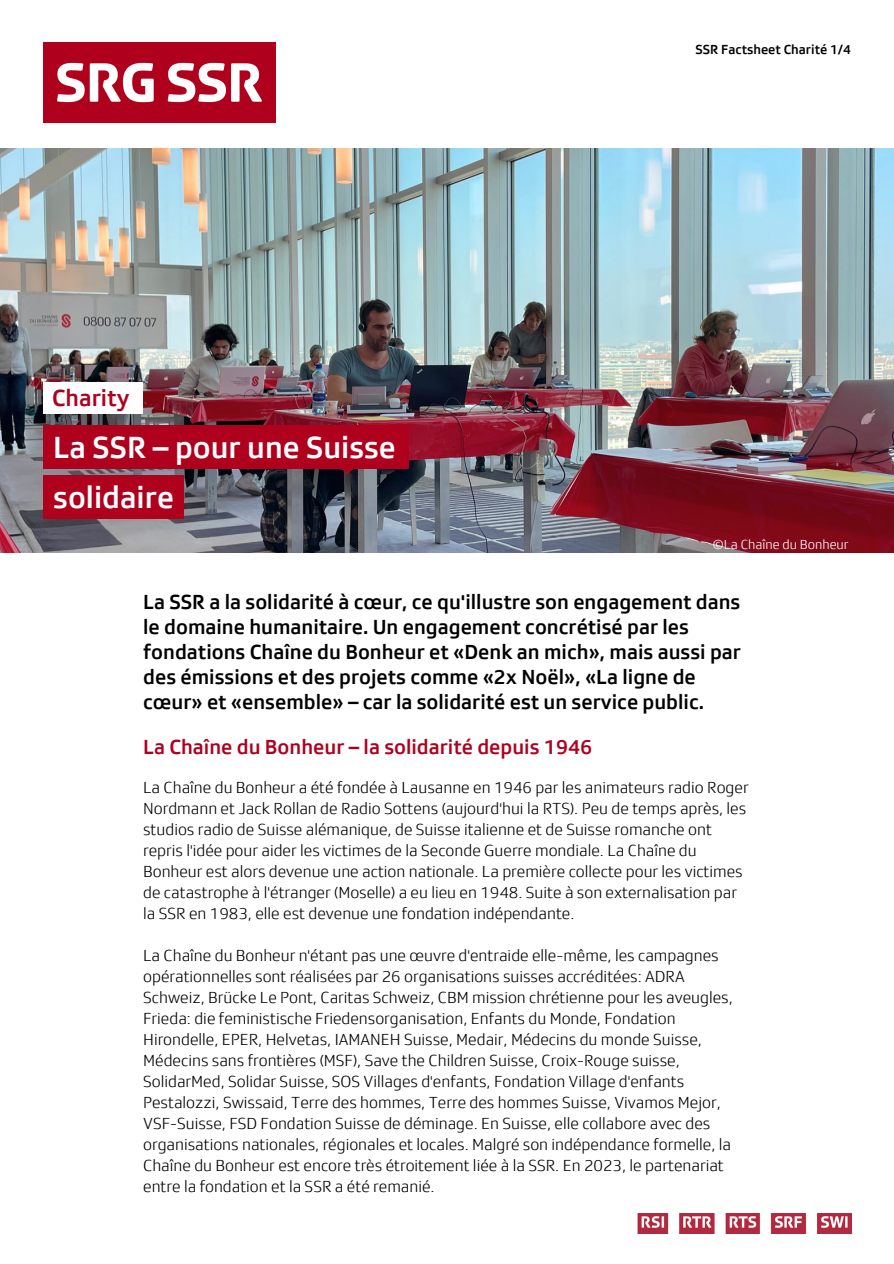
<style>
.page{position:relative;width:894px;height:1264px;background:#fff}
.page>*{position:absolute;margin:0;border:0;box-sizing:border-box;transform-origin:0 0}
.t1{font:500 31.5px "SRGSSR Type";color:#fff}
.t2{font:500 24px "SRGSSR Type";color:#af001e}
.t3{font:500 21px/25px "SRGSSR Type";color:#000}
.t4{font:500 21px "SRGSSR Type";color:#af001e}
.t5{font:300 16.5px/21px "SRGSSR Type";color:#000}
.t6{font:500 13.5px "SRGSSR Type";color:#000}
.t7{font:300 13.5px "SRGSSR Type";color:#fff}
</style>
<div class="page">
<img style="left:43px;top:42px;width:232px;height:80px">
<img style="left:0;top:148px;width:893px;height:404px">
<div style="left:43px;top:382px;width:100px;height:31px;background:#fff"></div>
<div style="left:43px;top:425px;width:366px;height:44px;background:#af001e"></div>
<div style="left:43px;top:475px;width:141px;height:44px;background:#af001e"></div>
<img style="left:637px;top:1213px;width:213px;height:20px">
<p class="t2" style="left:52px;top:382px;width:79px">Charity</p>
<h1 class="t1" style="left:53px;top:427px;width:344px">La SSR – pour une Suisse</h1>
<h1 class="t1" style="left:53px;top:477px;width:122px">solidaire</h1>
<h2 class="t6" style="left:695px;top:41px;width:157px">SSR Factsheet Charité 1/4</h2>
<p class="t7" style="left:712px;top:535px;width:137px">©La Chaîne du Bonheur</p>
<h3 class="t3" style="left:143px;top:588px;width:599px">La SSR a la solidarité à cœur, ce qu'illustre son engagement dans le domaine humanitaire. Un engagement concrétisé par les fondations Chaîne du Bonheur et «Denk an mich», mais aussi par des émissions et des projets comme «2x Noël», «La ligne de cœur» et «ensemble» – car la solidarité est un service public.</h3>
<h3 class="t4" style="left:143px;top:733px;width:450px">La Chaîne du Bonheur – la solidarité depuis 1946</h3>
<h4 class="t5" style="left:143px;top:776px;width:607px">La Chaîne du Bonheur a été fondée à Lausanne en 1946 par les animateurs radio Roger Nordmann et Jack Rollan de Radio Sottens (aujourd'hui la RTS). Peu de temps après, les studios radio de Suisse alémanique, de Suisse italienne et de Suisse romanche ont repris l'idée pour aider les victimes de la Seconde Guerre mondiale. La Chaîne du Bonheur est alors devenue une action nationale. La première collecte pour les victimes de catastrophe à l'étranger (Moselle) a eu lieu en 1948. Suite à son externalisation par la SSR en 1983, elle est devenue une fondation indépendante.</h4>
<h4 class="t5" style="left:143px;top:944px;width:591px">La Chaîne du Bonheur n'étant pas une œuvre d'entraide elle-même, les campagnes opérationnelles sont réalisées par 26 organisations suisses accréditées: ADRA Schweiz, Brücke Le Pont, Caritas Schweiz, CBM mission chrétienne pour les aveugles, Frieda: die feministische Friedensorganisation, Enfants du Monde, Fondation Hirondelle, EPER, Helvetas, IAMANEH Suisse, Medair, Médecins du monde Suisse, Médecins sans frontières (MSF), Save the Children Suisse, Croix-Rouge suisse, SolidarMed, Solidar Suisse, SOS Villages d'enfants, Fondation Village d'enfants Pestalozzi, Swissaid, Terre des hommes, Terre des hommes Suisse, Vivamos Mejor, VSF-Suisse, FSD Fondation Suisse de déminage. En Suisse, elle collabore avec des organisations nationales, régionales et locales. Malgré son indépendance formelle, la Chaîne du Bonheur est encore très étroitement liée à la SSR. En 2023, le partenariat entre la fondation et la SSR a été remanié.</h4>
</div>
